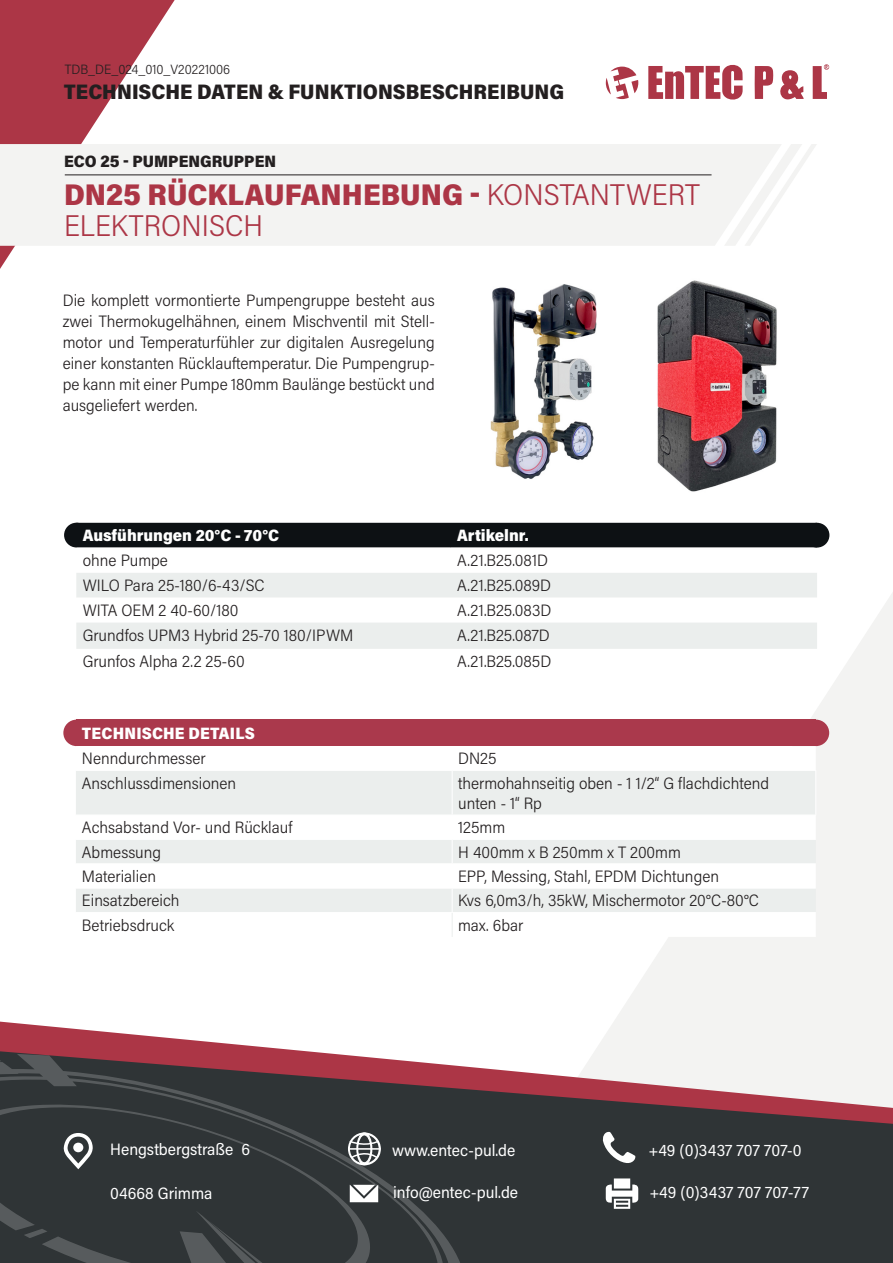
<style>
.page{position:relative;width:893px;height:1263px;background:#fff}
.page>*{position:absolute;margin:0;border:0;box-sizing:border-box;transform-origin:0 0}
.Zwischenübrschrift{font:900 30px "Acumin Pro Semi Cond";color:#ac3646}
.Zwischenübrschrift-2{font:300 30px "Acumin Pro Semi Cond";color:#ac3646}
.Überschriften{font:900 21px "Acumin Pro Semi Cond";color:#231f20}
.Fließtext{font:300 16.5px/21px "Acumin Pro Semi Cond";color:#231f20;text-align:justify}
.t1{font:16.5px "Acumin Pro Semi Cond";color:#fff}
.Fließtext-2{font:900 16.5px "Acumin Pro Semi Cond";letter-spacing:.005em;color:#fff}
.Zwischenübrschrift-3{font:900 16.5px "Acumin Pro Semi Cond";color:#231f20}
.t2{font:300 13.5px "Acumin Pro Semi Cond";color:#231f20}
.s1{font-weight:300}
</style>
<div class="page">
<svg style="left:483px;top:593px;width:410px;height:428px;fill:#f3f3f2"></svg>
<svg style="left:0;top:1021px;width:893px;height:30px"></svg>
<svg style="left:0;top:1051px;width:893px;height:212px;fill:#2f3436"></svg>
<svg style="left:0;top:1054px;width:463px;height:209px;background:#3d393c"></svg>
<svg style="left:350px;top:1185px;width:28px;height:17px"></svg>
<svg style="left:63px;top:1133px;width:30px;height:36px"></svg>
<svg style="left:348px;top:1132px;width:33px;height:33px"></svg>
<svg style="left:602px;top:1131px;width:34px;height:33px"></svg>
<svg style="left:606px;top:1178px;width:32px;height:31px"></svg>
<img style="left:657px;top:280px;width:120px;height:212px">
<div style="left:64px;top:523px;width:25px;height:24px;background:#0d1114;border-radius:50%"></div>
<div style="left:80px;top:523px;width:734px;height:24px;background:#0d1114"></div>
<svg style="left:483px;top:649px;width:334px;height:26px"></svg>
<svg style="left:76px;top:573px;width:741px;height:76px"></svg>
<div style="left:63px;top:720px;width:27px;height:26px;background:#aa394c;border-radius:50%"></div>
<div style="left:803px;top:720px;width:26px;height:26px;background:#aa394c;border-radius:50%"></div>
<div style="left:805px;top:523px;width:24px;height:24px;background:#0d1114;border-radius:50%"></div>
<img style="left:490px;top:284px;width:107px;height:195px">
<svg style="left:0;top:0;width:175px;height:269px;fill:#ac3646"></svg>
<div style="left:0;top:144px;width:724px;height:102px;background:#f3f3f2"></div>
<svg style="left:724px;top:144px;width:92px;height:102px"></svg>
<svg style="left:606px;top:64px;width:223px;height:36px"></svg>
<hr style="left:65px;top:174px;width:646px;height:1px;background:#231f20">
<div style="left:76px;top:720px;width:740px;height:26px;background:#aa394c"></div>
<svg style="left:483px;top:746px;width:333px;height:191px"></svg>
<svg style="left:76px;top:771px;width:740px;height:141px;fill:#ebeeed"></svg>
<hr style="left:452px;top:770px;width:364px;height:1px;background:#fff">
<hr style="left:452px;top:771px;width:1px;height:44px;background:#fff">
<hr style="left:76px;top:815px;width:376px;height:1px;background:#fff">
<hr style="left:452px;top:815px;width:364px;height:1px;background:#fff">
<hr style="left:76px;top:839px;width:376px;height:1px;background:#fff">
<hr style="left:452px;top:839px;width:364px;height:1px;background:#fff">
<hr style="left:76px;top:863px;width:376px;height:1px;background:#fff">
<hr style="left:452px;top:863px;width:364px;height:1px;background:#fff">
<hr style="left:76px;top:888px;width:376px;height:1px;background:#fff">
<hr style="left:452px;top:888px;width:364px;height:1px;background:#fff">
<hr style="left:815px;top:771px;width:1px;height:44px;background:#fff">
<hr style="left:452px;top:912px;width:364px;height:1px;background:#fff">
<svg style="left:452px;top:816px;width:1px;height:121px"></svg>
<p class="t2" style="left:65px;top:60px;width:167px">TDB_DE_024_010_V20221006</p>
<p class="Überschriften" style="left:64px;top:77px;width:502px">TECHNISCHE DATEN &amp; FUNKTIONSBESCHREIBUNG</p>
<p class="Zwischenübrschrift-3" style="left:64px;top:150px;width:214px">ECO 25 - PUMPENGRUPPEN</p>
<p class="Zwischenübrschrift" style="left:64px;top:173px;width:637px">DN25 RÜCKLAUFANHEBUNG - <span class="s1">KONSTANTWERT</span></p>
<p class="Zwischenübrschrift-2" style="left:64px;top:205px;width:200px">ELEKTRONISCH</p>
<p class="Fließtext" style="left:63px;top:289px;width:374px">Die komplett vormontierte Pumpengruppe besteht aus zwei Thermokugelhähnen, einem Mischventil mit Stell&shy;motor und Temperaturfühler zur digitalen Ausregelung einer konstanten Rücklauftemperatur. Die Pumpengrup&shy;pe kann mit einer Pumpe 180mm Baulänge bestückt und ausgeliefert werden.</p>
<p class="Fließtext-2" style="left:83px;top:524px;width:198px">Ausführungen 20°C - 70°C</p>
<p class="Fließtext-2" style="left:457px;top:524px;width:73px">Artikelnr.</p>
<p class="Fließtext" style="left:83px;top:549px;width:87px">ohne Pumpe</p>
<p class="Fließtext" style="left:457px;top:549px;width:92px">A.21.B25.081D</p>
<p class="Fließtext" style="left:83px;top:574px;width:183px">WILO Para 25-180/6-43/SC</p>
<p class="Fließtext" style="left:457px;top:574px;width:96px">A.21.B25.089D</p>
<p class="Fließtext" style="left:83px;top:599px;width:157px">WITA OEM 2 40-60/180</p>
<p class="Fließtext" style="left:457px;top:599px;width:96px">A.21.B25.083D</p>
<p class="Fließtext" style="left:83px;top:624px;width:272px">Grundfos UPM3 Hybrid 25-70 180/IPWM</p>
<p class="Fließtext" style="left:457px;top:624px;width:94px">A.21.B25.087D</p>
<p class="Fließtext" style="left:83px;top:650px;width:163px">Grunfos Alpha 2.2 25-60</p>
<p class="Fließtext" style="left:457px;top:650px;width:96px">A.21.B25.085D</p>
<p class="Fließtext-2" style="left:82px;top:722px;width:175px">TECHNISCHE DETAILS</p>
<p class="Fließtext" style="left:82px;top:747px;width:125px">Nenndurchmesser</p>
<p class="Fließtext" style="left:458px;top:747px;width:40px">DN25</p>
<p class="Fließtext" style="left:82px;top:772px;width:156px">Anschlussdimensionen</p>
<p class="Fließtext" style="left:458px;top:772px;width:313px">thermohahnseitig oben - 1 1/2“ G flachdichtend</p>
<p class="Fließtext" style="left:458px;top:792px;width:85px">unten - 1“ Rp</p>
<p class="Fließtext" style="left:82px;top:816px;width:212px">Achsabstand Vor- und Rücklauf</p>
<p class="Fließtext" style="left:458px;top:816px;width:49px">125mm</p>
<p class="Fließtext" style="left:82px;top:841px;width:81px">Abmessung</p>
<p class="Fließtext" style="left:458px;top:841px;width:224px">H 400mm x B 250mm x T 200mm</p>
<p class="Fließtext" style="left:82px;top:865px;width:76px">Materialien</p>
<p class="Fließtext" style="left:458px;top:865px;width:262px">EPP, Messing, Stahl, EPDM Dichtungen</p>
<p class="Fließtext" style="left:82px;top:889px;width:99px">Einsatzbereich</p>
<p class="Fließtext" style="left:458px;top:889px;width:302px">Kvs 6,0m3/h, 35kW, Mischermotor 20°C-80°C</p>
<p class="Fließtext" style="left:82px;top:914px;width:94px">Betriebsdruck</p>
<p class="Fließtext" style="left:458px;top:914px;width:67px">max. 6bar</p>
<p class="t1" style="left:110px;top:1138px;width:141px">Hengstbergstraße 6</p>
<p class="t1" style="left:110px;top:1182px;width:104px">04668 Grimma</p>
<p class="t1" style="left:392px;top:1139px;width:125px">www.entec-pul.de</p>
<p class="t1" style="left:393px;top:1181px;width:127px">info@entec-pul.de</p>
<p class="t1" style="left:649px;top:1139px;width:154px">+49 (0)3437 707 707-0</p>
<p class="t1" style="left:650px;top:1181px;width:161px">+49 (0)3437 707 707-77</p>
</div>
